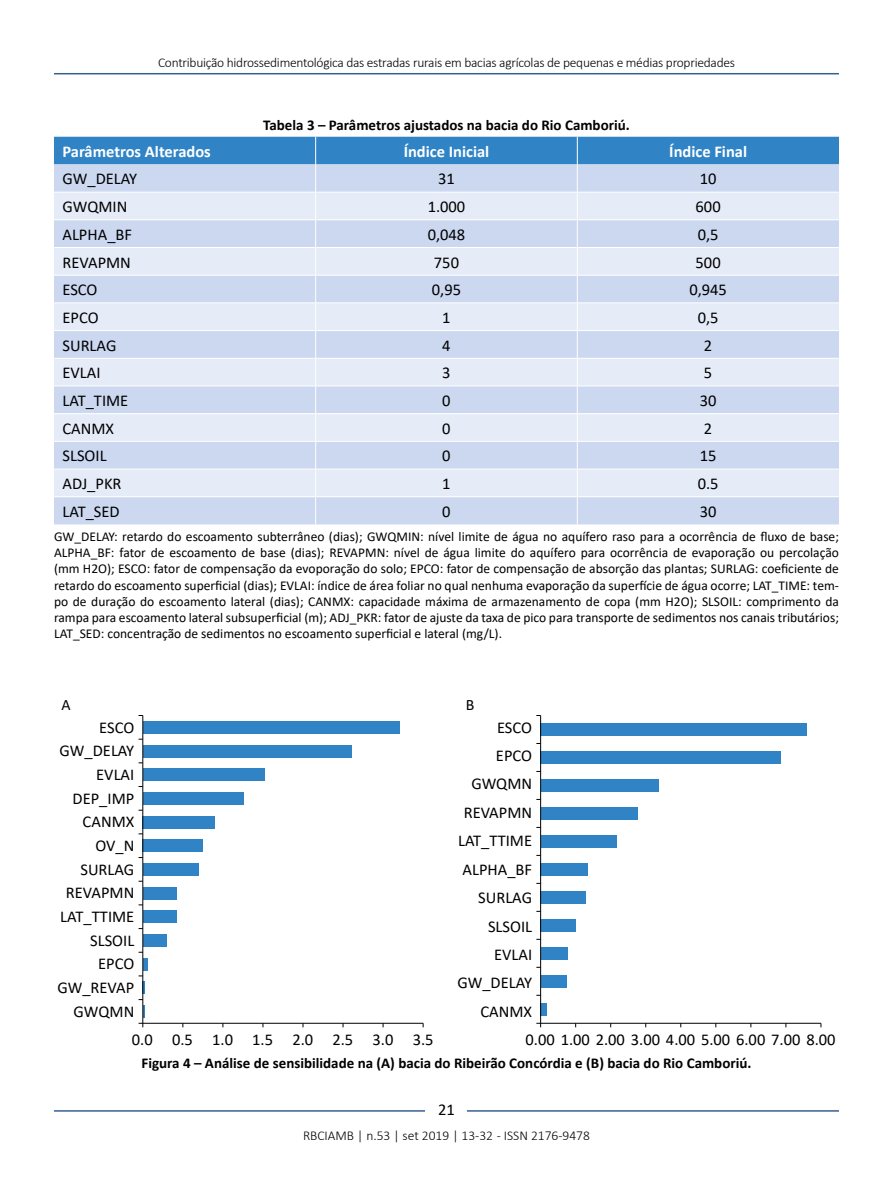
<style>
.page{position:relative;width:893px;height:1191px;background:#fff}
.page>*{position:absolute;margin:0;border:0;box-sizing:border-box;transform-origin:0 0}
.t1{font:16.5px/23.7px "Calibri";color:#000;text-align:right}
.t2{font:700 16.5px "Calibri";color:#fff}
.t3{font:15.9px "Calibri";color:#000}
.t4{font:700 15px "Calibri";color:#000}
.t5{font:13.5px/16.2px "Calibri";color:#000;text-align:justify}
.t6{font:300 13.5px "Calibri";letter-spacing:-.02em;color:#000}
.t7{font:300 13.5px "Calibri";color:#000}
</style>
<div class="page">
<hr style="left:54px;top:73px;width:785px;height:1px;background:#365f92">
<hr style="left:54px;top:1110px;width:785px;height:1px;background:#365f92">
<div style="left:426px;top:1096px;width:41px;height:26px;background:#fff"></div>
<svg style="left:54px;top:137px;width:785px;height:387px;background:#ccdbf0"></svg>
<div style="left:541px;top:723px;width:266px;height:12px;background:#3084c6"></div>
<div style="left:541px;top:751px;width:240px;height:12px;background:#3084c6"></div>
<div style="left:541px;top:779px;width:117px;height:12px;background:#3084c6"></div>
<div style="left:541px;top:807px;width:96px;height:12px;background:#3084c6"></div>
<div style="left:541px;top:835px;width:75px;height:12px;background:#3084c6"></div>
<div style="left:541px;top:863px;width:47px;height:12px;background:#3084c6"></div>
<div style="left:541px;top:891px;width:45px;height:12px;background:#3084c6"></div>
<div style="left:541px;top:919px;width:35px;height:12px;background:#3084c6"></div>
<div style="left:541px;top:947px;width:26px;height:12px;background:#3084c6"></div>
<div style="left:541px;top:975px;width:25px;height:12px;background:#3084c6"></div>
<div style="left:541px;top:1003px;width:6px;height:12px;background:#3084c6"></div>
<hr style="left:139px;top:1023px;width:284px;height:1px;background:#000">
<hr style="left:540px;top:715px;width:1px;height:312px;background:#000">
<hr style="left:536px;top:1023px;width:285px;height:1px;background:#000">
<div style="left:143px;top:721px;width:257px;height:12px;background:#3084c6"></div>
<div style="left:143px;top:745px;width:208px;height:12px;background:#3084c6"></div>
<div style="left:143px;top:768px;width:121px;height:13px;background:#3084c6"></div>
<div style="left:143px;top:792px;width:100px;height:12px;background:#3084c6"></div>
<div style="left:143px;top:816px;width:72px;height:12px;background:#3084c6"></div>
<div style="left:143px;top:839px;width:60px;height:13px;background:#3084c6"></div>
<div style="left:143px;top:863px;width:56px;height:12px;background:#3084c6"></div>
<div style="left:143px;top:887px;width:34px;height:12px;background:#3084c6"></div>
<div style="left:143px;top:910px;width:33px;height:13px;background:#3084c6"></div>
<div style="left:143px;top:934px;width:23px;height:12px;background:#3084c6"></div>
<div style="left:143px;top:958px;width:5px;height:12px;background:#3084c6"></div>
<svg style="left:139px;top:975px;width:6px;height:42px"></svg>
<hr style="left:142px;top:715px;width:1px;height:312px;background:#000">
<p class="t6" style="left:158px;top:54px;width:578px">Contribuição hidrossedimentológica das estradas rurais em bacias agrícolas de pequenas e médias propriedades</p>
<p class="t4" style="left:263px;top:115px;width:368px">Tabela 3 – Parâmetros ajustados na bacia do Rio Camboriú.</p>
<p class="t2" style="left:63px;top:140px;width:150px">Parâmetros Alterados</p>
<p class="t2" style="left:404px;top:140px;width:87px">Índice Inicial</p>
<p class="t2" style="left:669px;top:140px;width:79px">Índice Final</p>
<p class="t1" style="left:63px;top:167px;width:76px">GW_DELAY</p>
<p class="t1" style="left:438px;top:167px;width:18px">31</p>
<p class="t1" style="left:700px;top:167px;width:18px">10</p>
<p class="t1" style="left:63px;top:194px;width:66px">GWQMIN</p>
<p class="t1" style="left:428px;top:194px;width:39px">1.000</p>
<p class="t1" style="left:696px;top:194px;width:27px">600</p>
<p class="t1" style="left:63px;top:222px;width:71px">ALPHA_BF</p>
<p class="t1" style="left:428px;top:222px;width:39px">0,048</p>
<p class="t1" style="left:698px;top:222px;width:22px">0,5</p>
<p class="t1" style="left:63px;top:250px;width:70px">REVAPMN</p>
<p class="t1" style="left:434px;top:250px;width:27px">750</p>
<p class="t1" style="left:696px;top:250px;width:27px">500</p>
<p class="t1" style="left:63px;top:277px;width:37px">ESCO</p>
<p class="t1" style="left:432px;top:277px;width:31px">0,95</p>
<p class="t1" style="left:689px;top:277px;width:39px">0,945</p>
<p class="t1" style="left:63px;top:305px;width:38px">EPCO</p>
<p class="t1" style="left:442px;top:305px;width:10px">1</p>
<p class="t1" style="left:698px;top:305px;width:22px">0,5</p>
<p class="t1" style="left:63px;top:333px;width:55px">SURLAG</p>
<p class="t1" style="left:442px;top:333px;width:10px">4</p>
<p class="t1" style="left:704px;top:333px;width:10px">2</p>
<p class="t1" style="left:63px;top:360px;width:40px">EVLAI</p>
<p class="t1" style="left:442px;top:360px;width:10px">3</p>
<p class="t1" style="left:704px;top:360px;width:10px">5</p>
<p class="t1" style="left:63px;top:388px;width:67px">LAT_TIME</p>
<p class="t1" style="left:442px;top:388px;width:10px">0</p>
<p class="t1" style="left:700px;top:388px;width:18px">30</p>
<p class="t1" style="left:63px;top:416px;width:53px">CANMX</p>
<p class="t1" style="left:442px;top:416px;width:10px">0</p>
<p class="t1" style="left:704px;top:416px;width:10px">2</p>
<p class="t1" style="left:63px;top:444px;width:46px">SLSOIL</p>
<p class="t1" style="left:442px;top:444px;width:10px">0</p>
<p class="t1" style="left:700px;top:444px;width:18px">15</p>
<p class="t1" style="left:62px;top:471px;width:61px">ADJ_PKR</p>
<p class="t1" style="left:442px;top:471px;width:10px">1</p>
<p class="t1" style="left:698px;top:471px;width:22px">0.5</p>
<p class="t1" style="left:62px;top:499px;width:59px">LAT_SED</p>
<p class="t1" style="left:442px;top:499px;width:10px">0</p>
<p class="t1" style="left:700px;top:499px;width:18px">30</p>
<p class="t5" style="left:54px;top:528px;width:786px">GW_DELAY: retardo do escoamento subterrâneo (dias); GWQMIN: nível limite de água no aquífero raso para a ocorrência de fluxo de base; ALPHA_BF: fator de escoamento de base (dias); REVAPMN: nível de água limite do aquífero para ocorrência de evaporação ou percolação (mm H2O); ESCO: fator de compensação da evoporação do solo; EPCO: fator de compensação de absorção das plantas; SURLAG: coeficiente de retardo do escoamento superficial (dias); EVLAI: índice de área foliar no qual nenhuma evaporação da superfície de água ocorre; LAT_TIME: tem‑ po de duração do escoamento lateral (dias); CANMX: capacidade máxima de armazenamento de copa (mm H2O); SLSOIL: comprimento da rampa para escoamento lateral subsuperficial (m); ADJ_PKR: fator de ajuste da taxa de pico para transporte de sedimentos nos canais tributários; LAT_SED: concentração de sedimentos no escoamento superficial e lateral (mg/L).</p>
<p class="t3" style="left:62px;top:694px;width:11px">A</p>
<p class="t3" style="left:466px;top:694px;width:10px">B</p>
<p class="t1" style="left:57px;top:715px;width:78px">ESCO<br>GW_DELAY<br>EVLAI<br>DEP_IMP<br>CANMX<br>OV_N<br>SURLAG<br>REVAPMN<br>LAT_TTIME<br>SLSOIL<br>EPCO<br>GW_REVAP</p>
<p class="t1" style="left:132px;top:1027px;width:303px">0.0 0.5 1.0 1.5 2.0 2.5 3.0 3.5</p>
<p class="t1" style="left:74px;top:999px;width:62px">GWQMN</p>
<p class="t1" style="left:457px;top:712px;width:76px;line-height:28.3px">ESCO<br>EPCO<br>GWQMN<br>REVAPMN<br>LAT_TTIME<br>ALPHA_BF<br>SURLAG<br>SLSOIL<br>EVLAI<br>GW_DELAY</p>
<p class="t1" style="left:480px;top:999px;width:53px">CANMX</p>
<p class="t1" style="left:526px;top:1027px;width:312px">0.00 1.00 2.00 3.00 4.00 5.00 6.00 7.00 8.00</p>
<p class="t4" style="left:142px;top:1052px;width:611px">Figura 4 – Análise de sensibilidade na (A) bacia do Ribeirão Concórdia e (B) bacia do Rio Camboriú.</p>
<p class="t1" style="left:438px;top:1097px;width:18px">21</p>
<p class="t7" style="left:303px;top:1126px;width:288px">RBCIAMB | n.53 | set 2019 | 13-32 - ISSN 2176-9478</p>
</div>
